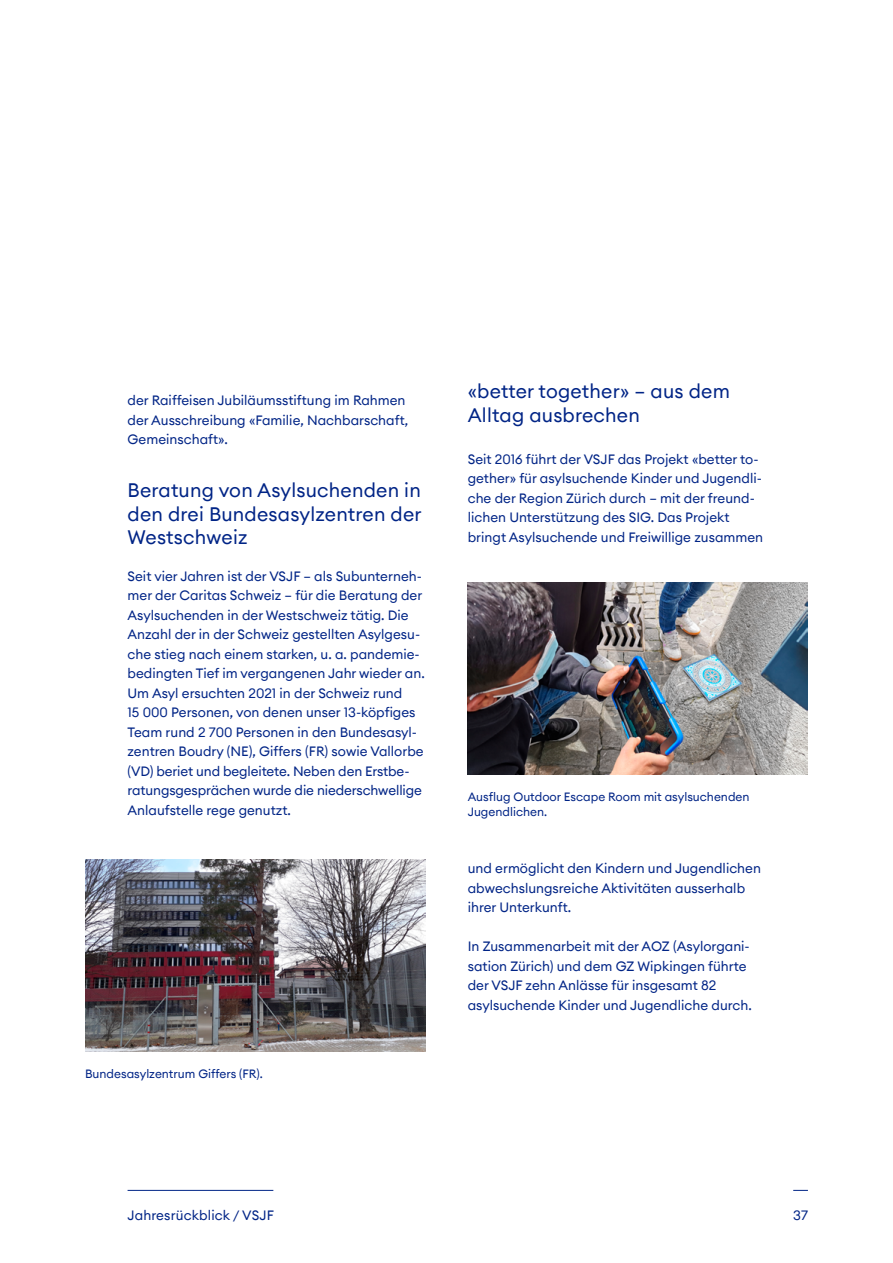
<style>
.page{position:relative;width:893px;height:1263px;background:#fff}
.page>*{position:absolute;margin:0;border:0;box-sizing:border-box;transform-origin:0 0}
.t1{font:19.5px/23.4px "Euclid Circular A";letter-spacing:.01em;color:#002486;text-align:justify}
.t2{font:13.5px/19.5px "Euclid Circular A";color:#002486}
.t3{font:12px/15px "Euclid Circular A";color:#002486}
</style>
<div class="page">
<hr style="left:128px;top:1190px;width:145px;height:1px;background:#002486">
<svg style="left:793px;top:1190px;width:15px;height:1px"></svg>
<img style="left:85px;top:859px;width:340px;height:192px">
<img style="left:468px;top:583px;width:340px;height:191px">
<p class="t2" style="left:128px;top:390px;width:282px">der Raiffeisen Jubiläumsstiftung im Rahmen der Ausschreibung «Familie, Nachbarschaft,<br>Gemeinschaft».</p>
<h1 class="t1" style="left:128px;top:478px;width:296px">Beratung von Asylsuchenden in den drei Bundesasylzentren der Westschweiz</h1>
<p class="t2" style="left:128px;top:566px;width:299px">Seit vier Jahren ist der VSJF – als Subunterneh&shy;mer der Caritas Schweiz – für die Beratung der Asylsuchenden in der Westschweiz tätig. Die Anzahl der in der Schweiz gestellten Asylgesu&shy;che stieg nach einem starken, u. a. pandemie&shy;bedingten Tief im vergangenen Jahr wieder an.<br>Um Asyl ersuchten 2021 in der Schweiz rund<br>15 000 Personen, von denen unser 13-köpfiges Team rund 2 700 Personen in den Bundesasyl&shy;zentren Boudry (NE), Giffers (FR) sowie Vallorbe (VD) beriet und begleitete. Neben den Erstbe&shy;ratungsgesprächen wurde die niederschwellige Anlaufstelle rege genutzt.</p>
<p class="t3" style="left:85px;top:1066px;width:179px">Bundesasylzentrum Giffers (FR).</p>
<h1 class="t1" style="left:468px;top:380px;width:264px">«better together» – aus dem<br>Alltag ausbrechen</h1>
<p class="t2" style="left:468px;top:449px;width:297px">Seit 2016 führt der VSJF das Projekt «better to&shy;gether» für asylsuchende Kinder und Jugendli&shy;che der Region Zürich durch – mit der freund&shy;lichen Unterstützung des SIG. Das Projekt bringt Asylsuchende und Freiwillige zusammen</p>
<p class="t3" style="left:468px;top:789px;width:283px">Ausflug Outdoor Escape Room mit asylsuchenden<br>Jugendlichen.</p>
<p class="t2" style="left:468px;top:858px;width:295px">und ermöglicht den Kindern und Jugendlichen abwechslungsreiche Aktivitäten ausserhalb ihrer Unterkunft.</p>
<p class="t2" style="left:468px;top:936px;width:286px">In Zusammenarbeit mit der AOZ (Asylorgani&shy;sation Zürich) und dem GZ Wipkingen führte der VSJF zehn Anlässe für insgesamt 82 asylsuchende Kinder und Jugendliche durch.</p>
<p class="t2" style="left:128px;top:1206px;width:148px">Jahresrückblick / VSJF</p>
<p class="t2" style="left:793px;top:1206px;width:16px">37</p>
</div>
